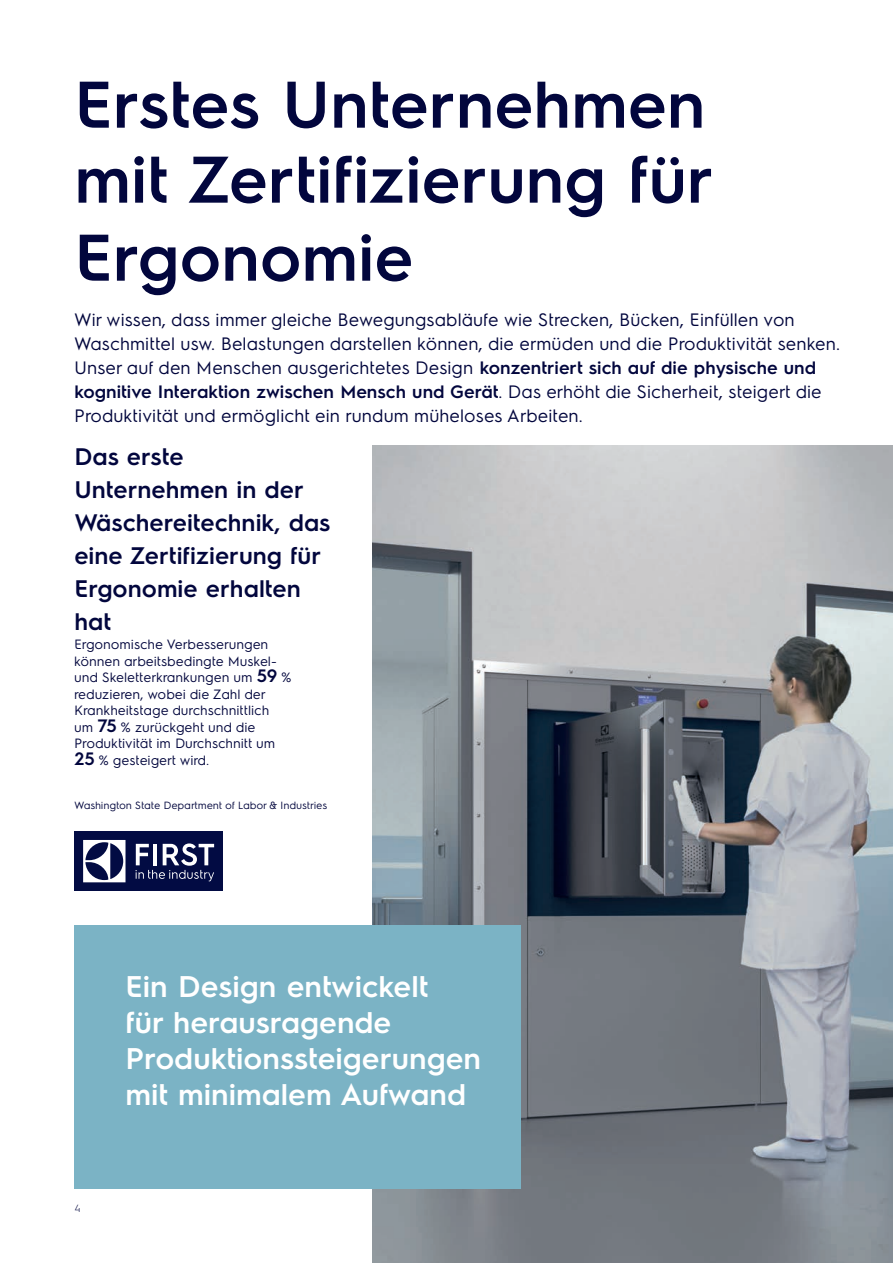
<style>
.page{position:relative;width:893px;height:1263px;background:#fff}
.page>*{position:absolute;margin:0;border:0;box-sizing:border-box;transform-origin:0 0}
.t1{font:600 66px/76.5px "Electrolux Sans";color:#02063d}
.t2{font:600 30px/36px "Electrolux Sans";color:#fff}
.t3{font:600 24px/33px "Electrolux Sans";color:#02063d}
.t4{font:18px/24px "Electrolux Sans";color:#02063d}
.t5{font:13.5px/16.5px "Electrolux Sans";color:#02063d}
.t6{font:10.5px "Electrolux Sans";color:#02063d}
.t7{font:300 10.5px "Electrolux Sans";color:#02063d}
.s1{font-weight:600}
.s2{font-weight:600;font-size:18px}
</style>
<div class="page">
<img style="left:372px;top:446px;width:521px;height:817px">
<div style="left:74px;top:925px;width:447px;height:263px;background:#7bb3c5"></div>
<div style="left:74px;top:831px;width:149px;height:60px;background:#020b43"></div>
<svg style="left:83px;top:840px;width:43px;height:42px"></svg>
<svg style="left:135px;top:843px;width:79px;height:38px"></svg>
<h1 class="t1" style="left:74px;top:62px;width:641px">Erstes Unternehmen mit Zertifizierung für<br>Ergonomie</h1>
<p class="t4" style="left:74px;top:306px;width:767px">Wir wissen, dass immer gleiche Bewegungsabläufe wie Strecken, Bücken, Einfüllen von Waschmittel usw. Belastungen darstellen können, die ermüden und die Produktivität senken.<br>Unser auf den Menschen ausgerichtetes Design <span class="s1">konzentriert sich auf die physische und kognitive Interaktion zwischen Mensch und Gerät</span>. Das erhöht die Sicherheit, steigert die Produktivität und ermöglicht ein rundum müheloses Arbeiten.</p>
<h3 class="t3" style="left:74px;top:439px;width:258px">Das erste<br>Unternehmen in der<br>Wäschereitechnik, das eine Zertifizierung für<br>Ergonomie erhalten hat</h3>
<p class="t5" style="left:74px;top:635px;width:219px">Ergonomische Verbesserungen können arbeitsbedingte Muskel&shy;und Skeletterkrankungen um <span class="s2">59</span> % reduzieren, wobei die Zahl der<br>Krankheitstage durchschnittlich um <span class="s2">75</span> % zurückgeht und die<br>Produktivität im Durchschnitt um<br><span class="s2">25</span> % gesteigert wird.</p>
<p class="t6" style="left:74px;top:798px;width:255px">Washington State Department of Labor &amp; Industries</p>
<p class="t7" style="left:74px;top:1201px;width:8px">4</p>
<h2 class="t2" style="left:125px;top:967px;width:357px">Ein Design entwickelt<br>für herausragende<br>Produktionssteigerungen mit minimalem Aufwand</h2>
</div>
